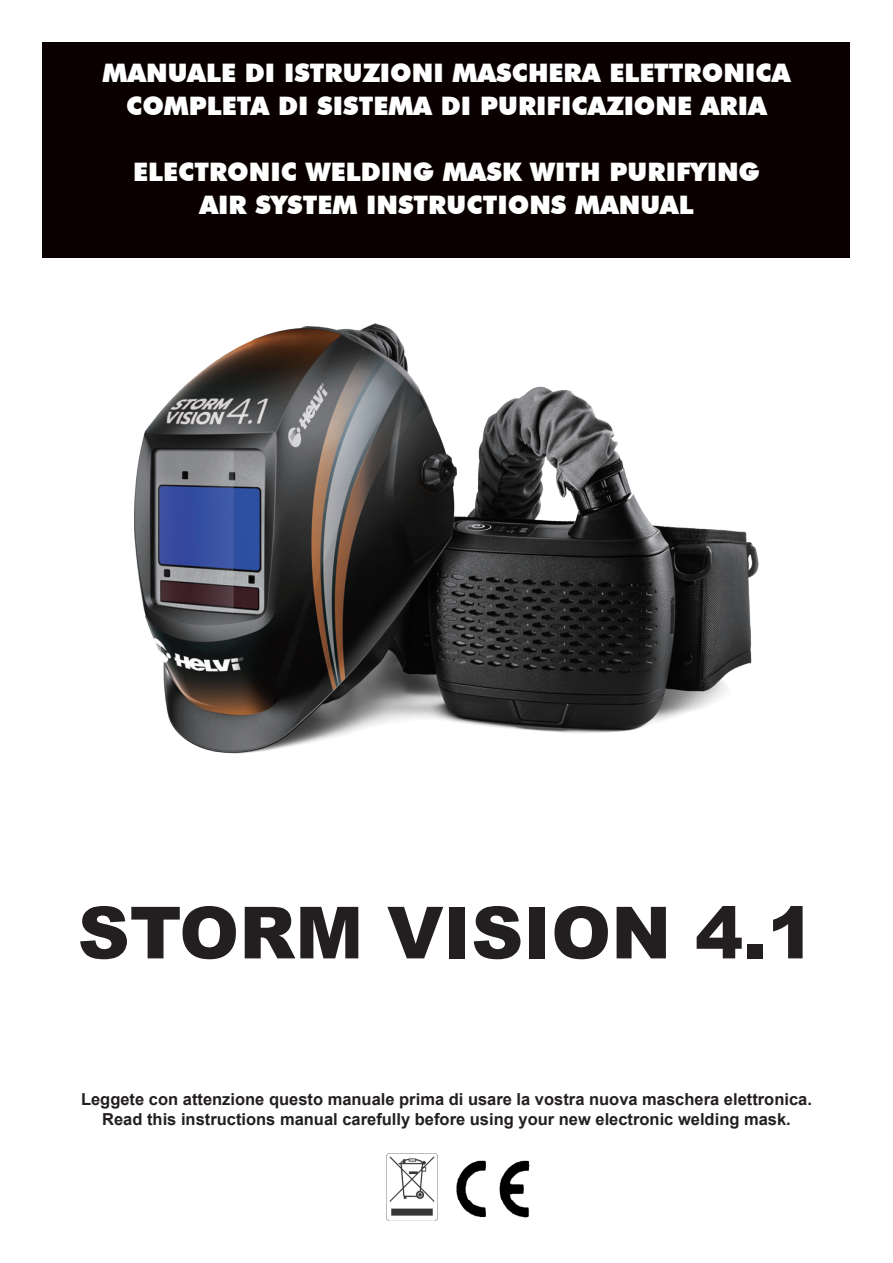
<style>
.page{position:relative;width:893px;height:1263px;background:#fff}
.page>*{position:absolute;margin:0;border:0;box-sizing:border-box;transform-origin:0 0}
.t1{font:900 72px "Arial";color:#231f20}
.titolo_paragrafo{font:900 25.5px "Futura BT";color:#fff}
.t2{font:700 16.5px "Arial";color:#231f20}
</style>
<div class="page">
<div style="left:43px;top:43px;width:807px;height:215px;background:#0a0000"></div>
<img style="left:387px;top:1153px;width:51px;height:67px">
<img style="left:456px;top:1160px;width:74px;height:58px">
<img style="left:135px;top:323px;width:623px;height:431px">
<p class="titolo_paragrafo" style="left:103px;top:58px;width:689px">MANUALE DI ISTRUZIONI MASCHERA ELETTRONICA</p>
<p class="titolo_paragrafo" style="left:126px;top:91px;width:642px">COMPLETA DI SISTEMA DI PURIFICAZIONE ARIA</p>
<p class="titolo_paragrafo" style="left:133px;top:157px;width:628px">ELECTRONIC WELDING MASK WITH PURIFYING</p>
<p class="titolo_paragrafo" style="left:199px;top:190px;width:496px">AIR SYSTEM INSTRUCTIONS MANUAL</p>
<p class="t1" style="left:78px;top:880px;width:739px">STORM VISION 4.1</p>
<p class="t2" style="left:81px;top:1088px;width:732px">Leggete con attenzione questo manuale prima di usare la vostra nuova maschera elettronica.</p>
<p class="t2" style="left:102px;top:1108px;width:690px">Read this instructions manual carefully before using your new electronic welding mask.</p>
</div>
